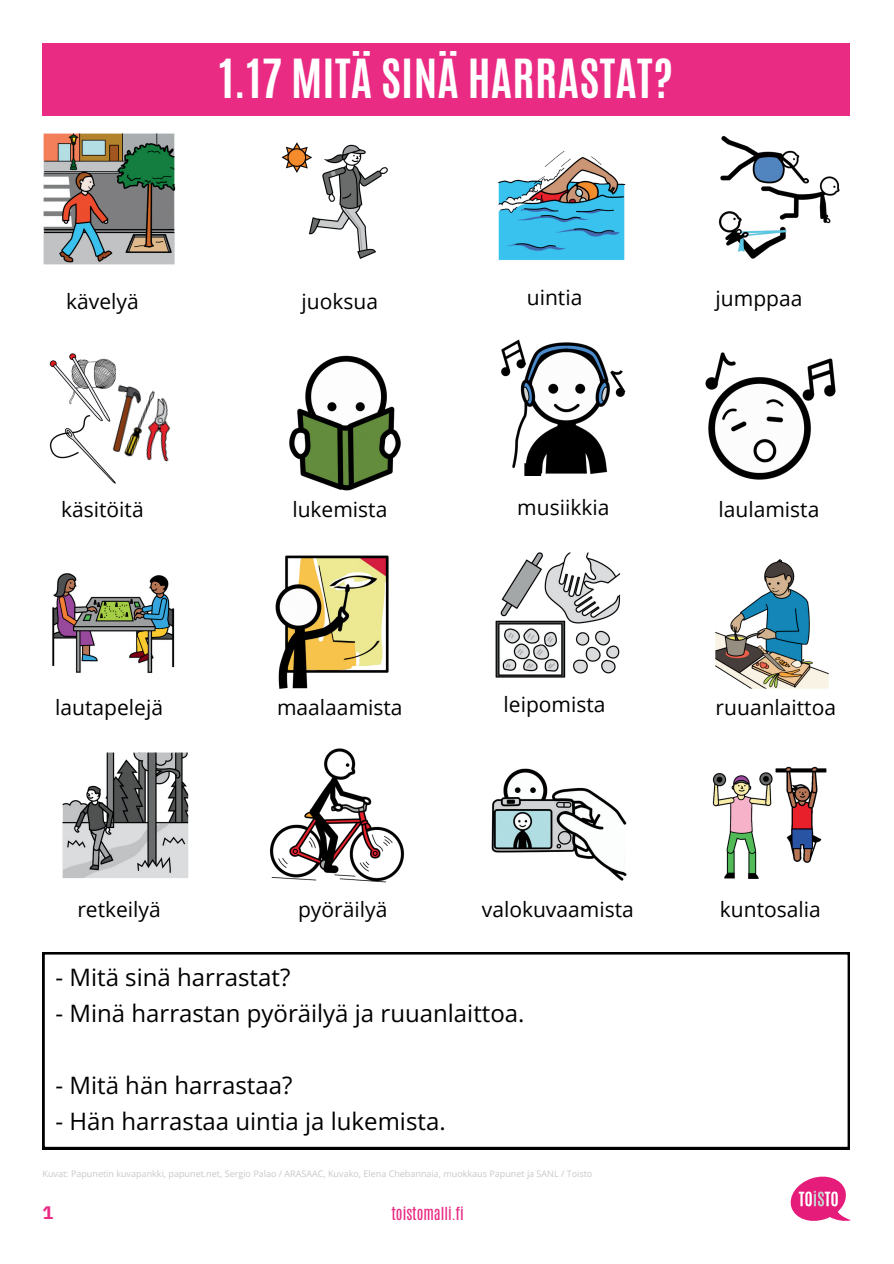
<style>
.page{position:relative;width:894px;height:1264px;background:#fff}
.page>*{position:absolute;margin:0;border:0;box-sizing:border-box;transform-origin:0 0}
.t1{font:700 45px "Antonio";letter-spacing:.005em;color:#fff}
.t2{font:24px "Open Sans";color:#000}
.t3{font:21px "Open Sans";color:#000}
.t4{font:700 18px "IBM Plex Sans";color:#e92b84}
.t5{font:15px "Antonio";color:#e92b84}
.t6{font:9px "Open Sans";color:#c7c8c9}
</style>
<div class="page">
<div style="left:43px;top:43px;width:806px;height:72px;background:#e92b84"></div>
<svg style="left:790px;top:1176px;width:60px;height:45px"></svg>
<svg style="left:43px;top:952px;width:806px;height:197px"></svg>
<img style="left:43px;top:133px;width:133px;height:132px">
<img style="left:281px;top:142px;width:107px;height:117px">
<img style="left:498px;top:151px;width:128px;height:110px">
<img style="left:718px;top:135px;width:122px;height:124px">
<img style="left:289px;top:355px;width:112px;height:136px">
<img style="left:501px;top:339px;width:125px;height:136px">
<img style="left:705px;top:352px;width:131px;height:128px">
<img style="left:52px;top:573px;width:123px;height:101px">
<img style="left:275px;top:555px;width:114px;height:134px">
<img style="left:495px;top:552px;width:126px;height:126px">
<img style="left:715px;top:559px;width:114px;height:130px">
<img style="left:62px;top:752px;width:127px;height:126px">
<img style="left:270px;top:748px;width:135px;height:135px">
<img style="left:491px;top:768px;width:135px;height:113px">
<img style="left:712px;top:766px;width:115px;height:113px">
<img style="left:49px;top:353px;width:67px;height:60px">
<img style="left:100px;top:381px;width:71px;height:81px">
<img style="left:49px;top:413px;width:70px;height:71px">
<h1 class="t1" style="left:219px;top:45px;width:455px">1.17 MITÄ SINÄ HARRASTAT?</h1>
<p class="t3" style="left:66px;top:287px;width:74px">kävelyä</p>
<p class="t3" style="left:301px;top:287px;width:78px">juoksua</p>
<p class="t3" style="left:526px;top:283px;width:57px">uintia</p>
<p class="t3" style="left:715px;top:284px;width:88px">jumppaa</p>
<p class="t3" style="left:61px;top:495px;width:84px">käsitöitä</p>
<p class="t3" style="left:292px;top:495px;width:96px">lukemista</p>
<p class="t3" style="left:517px;top:493px;width:94px">musiikkia</p>
<p class="t3" style="left:718px;top:495px;width:102px">laulamista</p>
<p class="t3" style="left:55px;top:693px;width:109px">lautapelejä</p>
<p class="t3" style="left:277px;top:693px;width:127px">maalaamista</p>
<p class="t3" style="left:503px;top:690px;width:103px">leipomista</p>
<p class="t3" style="left:715px;top:693px;width:122px">ruuanlaittoa</p>
<p class="t3" style="left:77px;top:895px;width:85px">retkeilyä</p>
<p class="t3" style="left:298px;top:895px;width:91px">pyöräilyä</p>
<p class="t3" style="left:481px;top:895px;width:153px">valokuvaamista</p>
<p class="t3" style="left:719px;top:895px;width:102px">kuntosalia</p>
<p class="t2" style="left:56px;top:960px;width:236px">- Mitä sinä harrastat?</p>
<p class="t2" style="left:56px;top:996px;width:470px">- Minä harrastan pyöräilyä ja ruuanlaittoa.</p>
<p class="t2" style="left:56px;top:1068px;width:238px">- Mitä hän harrastaa?</p>
<p class="t2" style="left:56px;top:1104px;width:391px">- Hän harrastaa uintia ja lukemista.</p>
<p class="t6" style="left:43px;top:1167px;width:551px">Kuvat: Papunetin kuvapankki, papunet.net, Sergio Palao / ARASAAC, Kuvako, Elena Chebannaia, muokkaus Papunet ja SANL / Toisto</p>
<p class="t4" style="left:43px;top:1198px;width:12px">1</p>
<p class="t5" style="left:391px;top:1202px;width:74px">toistomalli.fi</p>
</div>
